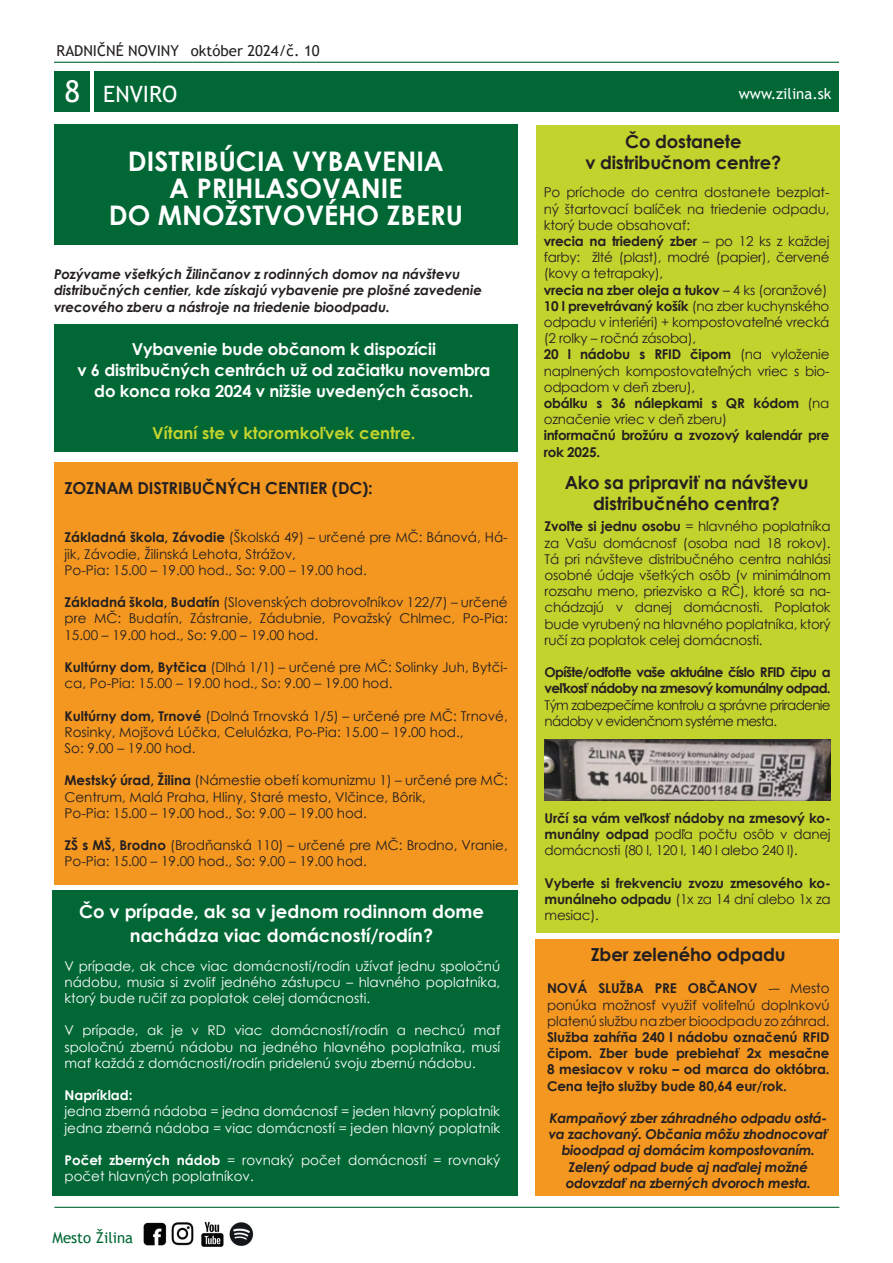
<style>
.page{position:relative;width:893px;height:1263px;background:#fff}
.page>*{position:absolute;margin:0;border:0;box-sizing:border-box;transform-origin:0 0}
.t1{font:700 27px/27px "Century Gothic";color:#fff;text-align:center}
.t2{font:22.5px "Trebuchet MS";color:#fff}
.t3{font:700 18px/21px "Century Gothic";letter-spacing:-.01em;color:#231f20;text-align:center}
.t4{font:700 18px/24px "Century Gothic";color:#fff;text-align:center}
.t5{font:700 16.5px/21px "Century Gothic";letter-spacing:-.01em;color:#fff;text-align:center}
.t6{font:700 16.5px "Century Gothic";letter-spacing:-.01em;color:#231f20}
.t7{font:700 16.5px "Century Gothic";color:#c3d32e}
.t8{font:15px "Trebuchet MS";color:#231f20}
.t9{font:15px "Trebuchet MS";color:#fff}
.t10{font:15px "Trebuchet MS";color:#006735}
.t11{font:13.5px/16.2px "Century Gothic";letter-spacing:-.01em;color:#231f20}
.t12{font:13.5px/16.2px "Century Gothic";color:#fff;text-align:justify}
.t13{font:italic 700 13.5px/16.2px "Century Gothic";letter-spacing:-.02em;color:#231f20}
.t14{font:700 13.5px/16.2px "Century Gothic";letter-spacing:-.02em;color:#231f20;text-align:justify}
.t15{font:700 13.5px/16.2px "Century Gothic";letter-spacing:-.05em;color:#231f20}
.t16{font:13.5px/16.2px "Century Gothic";letter-spacing:-.05em;color:#231f20}
.t17{font:700 13.5px "Century Gothic";color:#fff}
.s1{font-size:30px}
.s2{font-weight:700}
.s3{font-weight:400}
</style>
<div class="page">
<div style="left:535px;top:940px;width:304px;height:256px;background:#f49720"></div>
<div style="left:54px;top:324px;width:464px;height:128px;background:#006735"></div>
<div style="left:94px;top:71px;width:745px;height:41px;background:#006735"></div>
<div style="left:54px;top:71px;width:35px;height:41px;background:#006735"></div>
<hr style="left:54px;top:62px;width:785px;height:1px;background:#006735">
<hr style="left:54px;top:1207px;width:785px;height:1px;background:#006735">
<img style="left:143px;top:1221px;width:111px;height:26px">
<div style="left:536px;top:125px;width:303px;height:807px;background:#c3d32e"></div>
<div style="left:54px;top:125px;width:464px;height:120px;background:#006735"></div>
<div style="left:54px;top:462px;width:464px;height:422px;background:#f49720"></div>
<img style="left:544px;top:740px;width:286px;height:60px">
<div style="left:52px;top:890px;width:466px;height:306px;background:#006735"></div>
<p class="t8" style="left:57px;top:41px;width:265px">RADNIČNÉ NOVINY október 2024/č. 10</p>
<h2 class="t2" style="left:64px;top:80px;width:114px"><span class="s1">8</span> ENVIRO</h2>
<p class="t9" style="left:739px;top:85px;width:94px">www.zilina.sk</p>
<h1 class="t1" style="left:109px;top:146px;width:356px">DISTRIBÚCIA VYBAVENIA<br>A PRIHLASOVANIE<br>DO MNOŽSTVOVÉHO ZBERU</h1>
<p class="t13" style="left:54px;top:265px;width:429px">Pozývame všetkých Žilinčanov z rodinných domov na návštevu distribučných centier, kde získajú vybavenie pre plošné zavedenie vrecového zberu a nástroje na triedenie bioodpadu.</p>
<p class="t5" style="left:77px;top:337px;width:414px">Vybavenie bude občanom k dispozícii<br>v 6 distribučných centrách už od začiatku novembra do konca roka 2024 v nižšie uvedených časoch.</p>
<p class="t7" style="left:152px;top:420px;width:265px">Vítaní ste v ktoromkoľvek centre.</p>
<p class="t6" style="left:64px;top:475px;width:310px">ZOZNAM DISTRIBUČNÝCH CENTIER (DC):</p>
<p class="t11" style="left:64px;top:529px;width:445px"><span class="s2">Základná škola, Závodie</span> (Školská 49) – určené pre MČ: Bánová, Há&shy;jik, Závodie, Žilinská Lehota, Strážov,<br>Po-Pia: 15.00 – 19.00 hod., So: 9.00 – 19.00 hod.</p>
<p class="t11" style="left:64px;top:594px;width:445px;text-align:justify"><span class="s2">Základná škola, Budatín</span> (Slovenských dobrovoľníkov 122/7) – určené pre MČ: Budatín, Zástranie, Zádubnie, Považský Chlmec, Po-Pia:<br>15.00 – 19.00 hod., So: 9.00 – 19.00 hod.</p>
<p class="t11" style="left:64px;top:659px;width:445px"><span class="s2">Kultúrny dom, Bytčica</span> (Dlhá 1/1) – určené pre MČ: Solinky Juh, Bytči&shy;ca, Po-Pia: 15.00 – 19.00 hod., So: 9.00 – 19.00 hod.</p>
<p class="t11" style="left:64px;top:707px;width:445px"><span class="s2">Kultúrny dom, Trnové</span> (Dolná Trnovská 1/5) – určené pre MČ: Trnové,<br>Rosinky, Mojšová Lúčka, Celulózka, Po-Pia: 15.00 – 19.00 hod.,<br>So: 9.00 – 19.00 hod.</p>
<p class="t11" style="left:64px;top:772px;width:445px"><span class="s2">Mestský úrad, Žilina</span> (Námestie obetí komunizmu 1) – určené pre MČ:<br>Centrum, Malá Praha, Hliny, Staré mesto, Vlčince, Bôrik,<br>Po-Pia: 15.00 – 19.00 hod., So: 9.00 – 19.00 hod.</p>
<p class="t11" style="left:64px;top:837px;width:445px"><span class="s2">ZŠ s MŠ, Brodno</span> (Brodňanská 110) – určené pre MČ: Brodno, Vranie,<br>Po-Pia: 15.00 – 19.00 hod., So: 9.00 – 19.00 hod.</p>
<h3 class="t4" style="left:79px;top:898px;width:407px">Čo v prípade, ak sa v jednom rodinnom dome nachádza viac domácností/rodín?</h3>
<p class="t12" style="left:64px;top:957px;width:437px">V prípade, ak chce viac domácností/rodín užívať jednu spoločnú nádobu, musia si zvoliť jedného zástupcu – hlavného poplatníka, ktorý bude ručiť za poplatok celej domácnosti.</p>
<p class="t12" style="left:64px;top:1022px;width:437px">V prípade, ak je v RD viac domácností/rodín a nechcú mať spoločnú zbernú nádobu na jedného hlavného poplatníka, musí mať každá z domácností/rodín pridelenú svoju zbernú nádobu.</p>
<p class="t17" style="left:64px;top:1085px;width:70px">Napríklad:</p>
<p class="t12" style="left:64px;top:1103px;width:437px">jedna zberná nádoba = jedna domácnosť = jeden hlavný poplatník jedna zberná nádoba = viac domácností = jeden hlavný poplatník</p>
<p class="t12" style="left:64px;top:1152px;width:437px"><span class="s2">Počet zberných nádob</span> = rovnaký počet domácností = rovnaký počet hlavných poplatníkov.</p>
<p class="t10" style="left:52px;top:1229px;width:82px">Mesto Žilina</p>
<h3 class="t3" style="left:585px;top:130px;width:198px">Čo dostanete<br>v distribučnom centre?</h3>
<p class="t11" style="left:544px;top:184px;width:287px">Po príchode do centra dostanete bezplat&shy;ný štartovací balíček na triedenie odpadu, ktorý bude obsahovať:<br><span class="s2">vrecia na triedený zber</span> – po 12 ks z každej farby: žlté (plast), modré (papier), červené (kovy a tetrapaky),<br><span class="s2">vrecia na zber oleja a tukov</span> – 4 ks (oranžové)<br><span class="s2">10 l prevetrávaný košík</span> (na zber kuchynského odpadu v interiéri) + kompostovateľné vrecká (2 rolky – ročná zásoba),<br><span class="s2">20 l nádobu s RFID čipom</span> (na vyloženie naplnených kompostovateľných vriec s bio&shy;odpadom v deň zberu),<br><span class="s2">obálku s 36 nálepkami s QR kódom</span> (na označenie vriec v deň zberu)</p>
<p class="t14" style="left:544px;top:427px;width:287px">informačnú brožúru a zvozový kalendár pre rok 2025.</p>
<h3 class="t3" style="left:565px;top:471px;width:245px">Ako sa pripraviť na návštevu distribučného centra?</h3>
<p class="t11" style="left:545px;top:518px;width:288px;text-align:justify"><span class="s2">Zvoľte si jednu osobu</span> = hlavného poplatníka za Vašu domácnosť (osoba nad 18 rokov).<br>Tá pri návšteve distribučného centra nahlási osobné údaje všetkých osôb (v minimálnom rozsahu meno, priezvisko a RČ), ktoré sa na&shy;chádzajú v danej domácnosti. Poplatok bude vyrubený na hlavného poplatníka, ktorý ručí za poplatok celej domácnosti.</p>
<p class="t15" style="left:545px;top:663px;width:288px">Opíšte/odfoťte vaše aktuálne číslo RFID čipu a veľkosť nádoby na zmesový komunálny odpad.</p>
<p class="t16" style="left:545px;top:696px;width:288px">Tým zabezpečíme kontrolu a správne priradenie nádoby v evidenčnom systéme mesta.</p>
<p class="t11" style="left:545px;top:810px;width:288px;text-align:justify"><span class="s2">Určí sa vám veľkosť nádoby na zmesový ko&shy;munálny odpad</span> podľa počtu osôb v danej domácnosti (80 l, 120 l, 140 l alebo 240 l).</p>
<p class="t14" style="left:545px;top:874px;width:288px">Vyberte si frekvenciu zvozu zmesového ko&shy;munálneho odpadu <span class="s3">(1x za 14 dní alebo 1x za mesiac).</span></p>
<h3 class="t3" style="left:591px;top:943px;width:196px">Zber zeleného odpadu</h3>
<p class="t11" style="left:547px;top:980px;width:284px;text-align:justify"><span class="s2">NOVÁ SLUŽBA PRE OBČANOV</span> -– Mesto ponúka možnosť využiť voliteľnú doplnkovú platenú službu na zber bioodpadu zo záhrad.</p>
<p class="t14" style="left:547px;top:1028px;width:284px">Služba zahŕňa 240 l nádobu označenú RFID čipom. Zber bude prebiehať 2x mesačne 8 mesiacov v roku – od marca do októbra.<br>Cena tejto služby bude 80,64 eur/rok.</p>
<p class="t13" style="left:549px;top:1109px;width:281px;text-align:center">Kampaňový zber záhradného odpadu ostá&shy;va zachovaný. Občania môžu zhodnocovať bioodpad aj domácim kompostovaním.<br>Zelený odpad bude aj naďalej možné odovzdať na zberných dvoroch mesta.</p>
</div>
